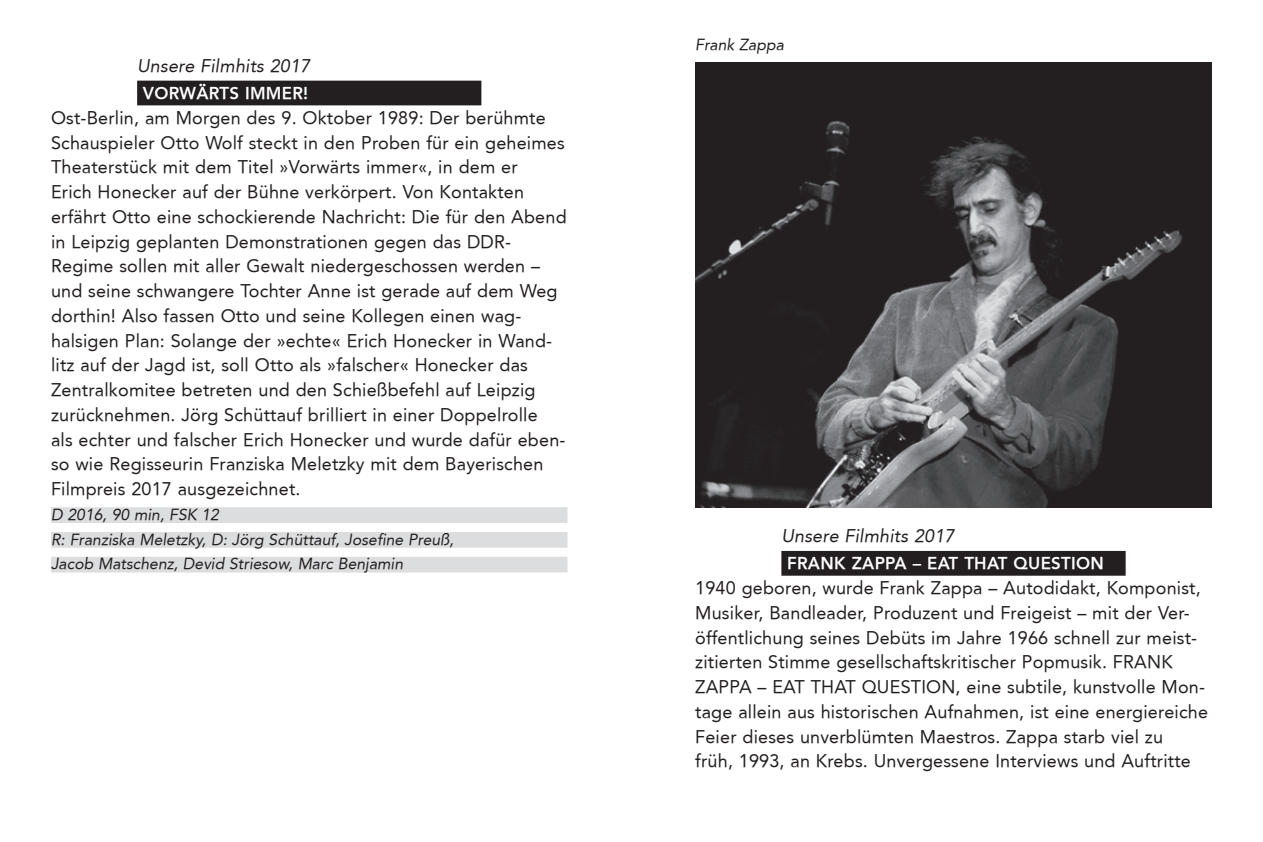
<style>
.page{position:relative;width:1263px;height:842px;background:#fff}
.page>*{position:absolute;margin:0;border:0;box-sizing:border-box;transform-origin:0 0}
.t1{font:18px/24.8px "Avenir";letter-spacing:.01em;color:#231f20}
.t2{font:italic 18px "Avenir";letter-spacing:.01em;color:#231f20}
.t3{font:800 16.88px "Avenir";letter-spacing:.015em;color:#fff}
.t4{font:italic 15.75px/24.8px "Avenir";color:#231f20}
</style>
<div class="page">
<div style="left:137px;top:81px;width:344px;height:24px;background:#231f20"></div>
<div style="left:51px;top:507px;width:516px;height:16px;background:#dcdddf"></div>
<div style="left:51px;top:532px;width:516px;height:16px;background:#dcdddf"></div>
<div style="left:51px;top:557px;width:516px;height:15px;background:#dcdddf"></div>
<div style="left:781px;top:551px;width:345px;height:25px;background:#231f20"></div>
<img style="left:695px;top:62px;width:517px;height:446px">
<p class="t2" style="left:137px;top:55px;width:175px">Unsere Filmhits 2017</p>
<p class="t3" style="left:143px;top:83px;width:167px">VORWÄRTS IMMER!</p>
<p class="t1" style="left:51px;top:105px;width:517px">Ost-Berlin, am Morgen des 9. Oktober 1989: Der berühmte Schauspieler Otto Wolf steckt in den Proben für ein geheimes Theaterstück mit dem Titel »Vorwärts immer«, in dem er<br>Erich Honecker auf der Bühne verkörpert. Von Kontakten erfährt Otto eine schockierende Nachricht: Die für den Abend in Leipzig geplanten Demonstrationen gegen das DDR-Regime sollen mit aller Gewalt niedergeschossen werden – und seine schwangere Tochter Anne ist gerade auf dem Weg dorthin! Also fassen Otto und seine Kollegen einen wag&shy;halsigen Plan: Solange der »echte« Erich Honecker in Wand&shy;litz auf der Jagd ist, soll Otto als »falscher« Honecker das Zentralkomitee betreten und den Schießbefehl auf Leipzig zurücknehmen. Jörg Schüttauf brilliert in einer Doppelrolle<br>als echter und falscher Erich Honecker und wurde dafür eben&shy;so wie Regisseurin Franziska Meletzky mit dem Bayerischen Filmpreis 2017 ausgezeichnet.</p>
<p class="t4" style="left:51px;top:502px;width:404px">D 2016, 90 min, FSK 12<br>R: Franziska Meletzky, D: Jörg Schüttauf, Josefine Preuß,<br>Jacob Matschenz, Devid Striesow, Marc Benjamin</p>
<p class="t4" style="left:695px;top:32px;width:90px">Frank Zappa</p>
<p class="t2" style="left:781px;top:526px;width:175px">Unsere Filmhits 2017</p>
<p class="t3" style="left:787px;top:553px;width:318px">FRANK ZAPPA – EAT THAT QUESTION</p>
<p class="t1" style="left:695px;top:575px;width:514px">1940 geboren, wurde Frank Zappa – Autodidakt, Komponist, Musiker, Bandleader, Produzent und Freigeist – mit der Ver&shy;öffentlichung seines Debüts im Jahre 1966 schnell zur meist&shy;zitierten Stimme gesellschaftskritischer Popmusik. FRANK ZAPPA – EAT THAT QUESTION, eine subtile, kunstvolle Mon&shy;tage allein aus historischen Aufnahmen, ist eine energiereiche Feier dieses unverblümten Maestros. Zappa starb viel zu<br>früh, 1993, an Krebs. Unvergessene Interviews und Auftritte</p>
</div>
